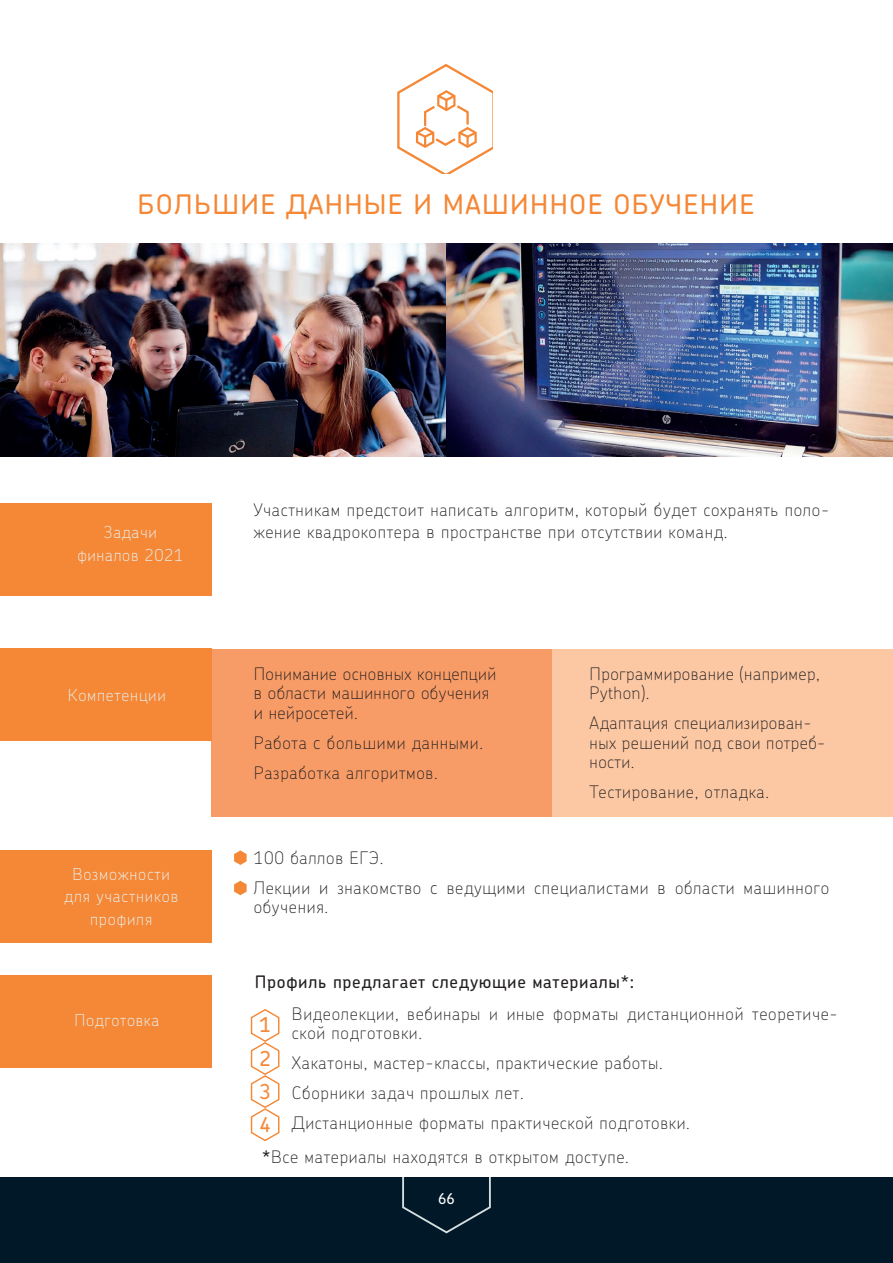
<style>
.page{position:relative;width:893px;height:1263px;background:#fff}
.page>*{position:absolute;margin:0;border:0;box-sizing:border-box;transform-origin:0 0}
.t1{font:500 27px "Chevin Pro";letter-spacing:.05em;color:#f58837}
.t2{font:500 20.55px/33.3px "Chevin Pro";color:#f58837}
.t3{font:100 17.25px/19.5px "Chevin Pro";letter-spacing:.04em;color:#231f20}
.t4{font:500 17.25px "Chevin Pro";letter-spacing:.04em;color:#231f20}
.t5{font:100 16.5px/22.5px "Chevin Pro";letter-spacing:.05em;color:#e8f6f9;text-align:center}
.t6{font:500 15px "Chevin Pro";color:#fff}
.s1{font-size:18px}
.s2{font-weight:500}
</style>
<div class="page">
<div style="left:0;top:1178px;width:893px;height:85px;background:#011828"></div>
<svg style="left:402px;top:1178px;width:89px;height:56px"></svg>
<div style="left:0;top:975px;width:211px;height:92px;background:#f58836"></div>
<div style="left:211px;top:649px;width:341px;height:167px;background:#f89c67"></div>
<img style="left:0;top:244px;width:893px;height:212px">
<div style="left:0;top:649px;width:211px;height:92px;background:#f58836"></div>
<div style="left:0;top:851px;width:211px;height:92px;background:#f58836"></div>
<div style="left:0;top:503px;width:211px;height:93px;background:#f58836"></div>
<div style="left:552px;top:649px;width:341px;height:167px;background:#fcc8a4"></div>
<svg style="left:234px;top:881px;width:13px;height:14px"></svg>
<svg style="left:234px;top:850px;width:13px;height:15px"></svg>
<svg style="left:397px;top:64px;width:95px;height:110px"></svg>
<svg style="left:250px;top:1009px;width:30px;height:133px"></svg>
<h1 class="t1" style="left:138px;top:186px;width:618px">БОЛЬШИЕ ДАННЫЕ И МАШИННОЕ ОБУЧЕНИЕ</h1>
<p class="t5" style="left:77px;top:520px;width:108px">Задачи финалов 2021</p>
<p class="t5" style="left:68px;top:683px;width:99px">Компетенции</p>
<p class="t5" style="left:64px;top:862px;width:115px">Возможности для участников профиля</p>
<p class="t5" style="left:75px;top:1009px;width:86px">Подготовка</p>
<p class="t3" style="left:254px;top:498px;width:577px;line-height:22.5px">Участникам предстоит написать алгоритм, который будет сохранять поло&shy;жение квадрокоптера <span class="s1">в</span> пространстве при отсутствии команд.</p>
<p class="t3" style="left:254px;top:663px;width:244px">Понимание основных концепций <span class="s1">в</span> области машинного обучения <span class="s1">и</span> нейросетей.</p>
<p class="t3" style="left:254px;top:727px;width:231px;line-height:30px">Работа <span class="s1">с</span> большими данными.<br>Разработка алгоритмов.</p>
<p class="t3" style="left:590px;top:663px;width:231px">Программирование (например,<br>Python).</p>
<p class="t3" style="left:590px;top:713px;width:237px">Адаптация специализирован&shy;ных решений под свои потреб&shy;ности.</p>
<p class="t3" style="left:590px;top:782px;width:181px">Тестирование, отладка.</p>
<p class="t3" style="left:254px;top:842px;width:577px;line-height:30px">100 баллов ЕГЭ.<br>Лекции <span class="s1">и</span> знакомство <span class="s1">с</span> ведущими специалистами <span class="s1">в</span> области машинного</p>
<p class="t3" style="left:254px;top:896px;width:76px">обучения.</p>
<p class="t4" style="left:255px;top:970px;width:381px">Профиль предлагает следующие материалы*:</p>
<p class="t2" style="left:259px;top:1008px;width:13px">1<br>2</p>
<p class="t3" style="left:292px;top:1003px;width:547px">Видеолекции, вебинары и иные форматы дистанционной теоретиче&shy;ской подготовки.</p>
<p class="t3" style="left:292px;top:1047px;width:399px;line-height:30px">Хакатоны, мастер-классы, практические работы.<br>Сборники задач прошлых лет.<br>Дистанционные форматы практической подготовки.</p>
<p class="t2" style="left:259px;top:1074px;width:13px">3<br>4</p>
<p class="t3" style="left:262px;top:1146px;width:368px"><span class="s2">*</span>Все материалы находятся в открытом доступе.</p>
<p class="t6" style="left:438px;top:1188px;width:18px">66</p>
</div>
